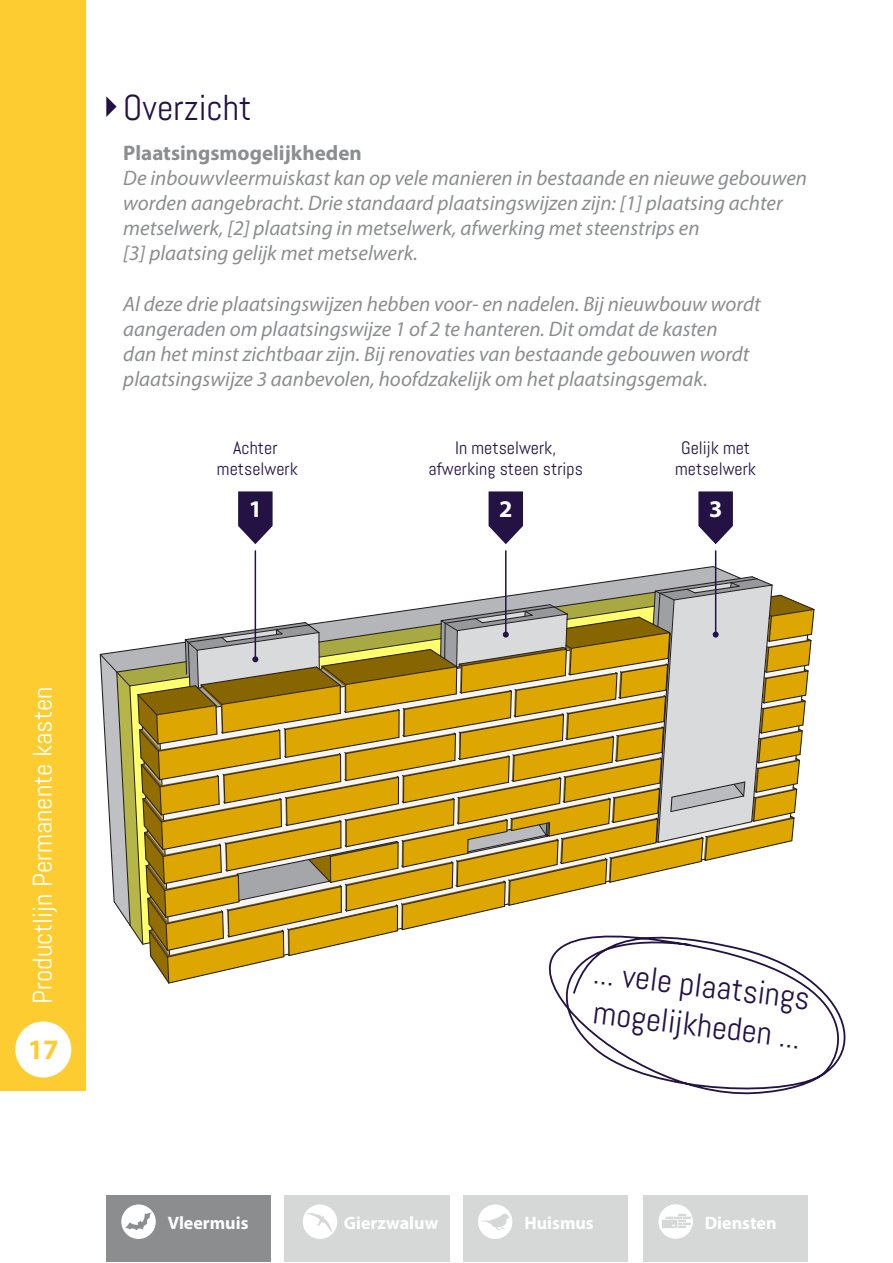
<style>
.page{position:relative;width:893px;height:1263px;background:#fff}
.page>*{position:absolute;margin:0;border:0;box-sizing:border-box;transform-origin:0 0}
.t1{font:36px "Abel";color:#251244}
.t2{font:33px/39.6px "Abel";color:#251244}
.t3{font:700 28.2px "Myriad Pro";color:#fccc30}
.t4{font:27px "Abel";color:#fff}
.t5{font:700 24px "Myriad Pro";color:#fff}
.t6{font:italic 21px/25.2px "Myriad Pro";color:#8b8d8f}
.t7{font:700 21px "Myriad Pro";color:#8b8d8f}
.t8{font:18px/21.6px "Abel";color:#251244;text-align:center}
.t9{font:700 18px "Myriad Pro";color:#fff}
</style>
<div class="page">
<div style="left:0;top:0;width:85px;height:1091px;background:#fccc30"></div>
<div style="left:15px;top:1021px;width:56px;height:56px;background:#fff;border-radius:50%"></div>
<svg style="left:106px;top:96px;width:11px;height:21px"></svg>
<svg style="left:698px;top:491px;width:35px;height:53px"></svg>
<hr style="left:715px;top:550px;width:1px;height:85px;background:#251244">
<svg style="left:489px;top:491px;width:34px;height:53px"></svg>
<hr style="left:505px;top:550px;width:2px;height:85px;background:#251244">
<svg style="left:238px;top:491px;width:35px;height:53px"></svg>
<hr style="left:255px;top:550px;width:1px;height:109px;background:#251244">
<svg style="left:99px;top:565px;width:716px;height:419px"></svg>
<svg style="left:433px;top:911px;width:413px;height:184px"></svg>
<div style="left:643px;top:1195px;width:165px;height:67px;background:#d6d7d7"></div>
<svg style="left:658px;top:1204px;width:35px;height:35px"></svg>
<div style="left:285px;top:1195px;width:165px;height:67px;background:#d6d7d7"></div>
<div style="left:463px;top:1195px;width:165px;height:67px;background:#d6d7d7"></div>
<div style="left:106px;top:1195px;width:165px;height:67px;background:#8b8d8f"></div>
<svg style="left:121px;top:1204px;width:35px;height:35px"></svg>
<svg style="left:478px;top:1204px;width:34px;height:35px"></svg>
<svg style="left:303px;top:1204px;width:34px;height:35px"></svg>
<h1 class="t1" style="left:123px;top:85px;width:130px">Overzicht</h1>
<p class="t7" style="left:123px;top:139px;width:240px">Plaatsingsmogelijkheden</p>
<p class="t6" style="left:123px;top:165px;width:685px">De inbouwvleermuiskast kan op vele manieren in bestaande en nieuwe gebouwen worden aangebracht. Drie standaard plaatsingswijzen zijn: [1] plaatsing achter metselwerk, [2] plaatsing in metselwerk, afwerking met steenstrips en<br>[3] plaatsing gelijk met metselwerk.</p>
<p class="t6" style="left:123px;top:291px;width:639px">Al deze drie plaatsingswijzen hebben voor- en nadelen. Bij nieuwbouw wordt aangeraden om plaatsingswijze 1 of 2 te hanteren. Dit omdat de kasten<br>dan het minst zichtbaar zijn. Bij renovaties van bestaande gebouwen wordt plaatsingswijze 3 aanbevolen, hoofdzakelijk om het plaatsingsgemak.</p>
<p class="t8" style="left:217px;top:437px;width:82px">Achter metselwerk</p>
<p class="t8" style="left:429px;top:437px;width:156px">In metselwerk, afwerking steen strips</p>
<p class="t8" style="left:675px;top:437px;width:82px">Gelijk met metselwerk</p>
<p class="t5" style="left:249px;top:493px;width:15px">1</p>
<p class="t5" style="left:499px;top:493px;width:15px">2</p>
<p class="t5" style="left:709px;top:493px;width:15px">3</p>
<p class="t4" style="left:26px;top:1003px;width:318px;rotate:-90deg">Productlijn Permanente kasten</p>
<h3 class="t3" style="left:28px;top:1031px;width:33px">17</h3>
<h2 class="t2" style="left:596px;top:952px;width:219px;rotate:7deg">... vele plaatsings mogelijkheden ...</h2>
<p class="t9" style="left:168px;top:1211px;width:82px">Vleermuis</p>
<p class="t9" style="left:344px;top:1211px;width:96px">Gierzwaluw</p>
<p class="t9" style="left:524px;top:1211px;width:71px">Huismus</p>
<p class="t9" style="left:705px;top:1211px;width:73px">Diensten</p>
</div>
